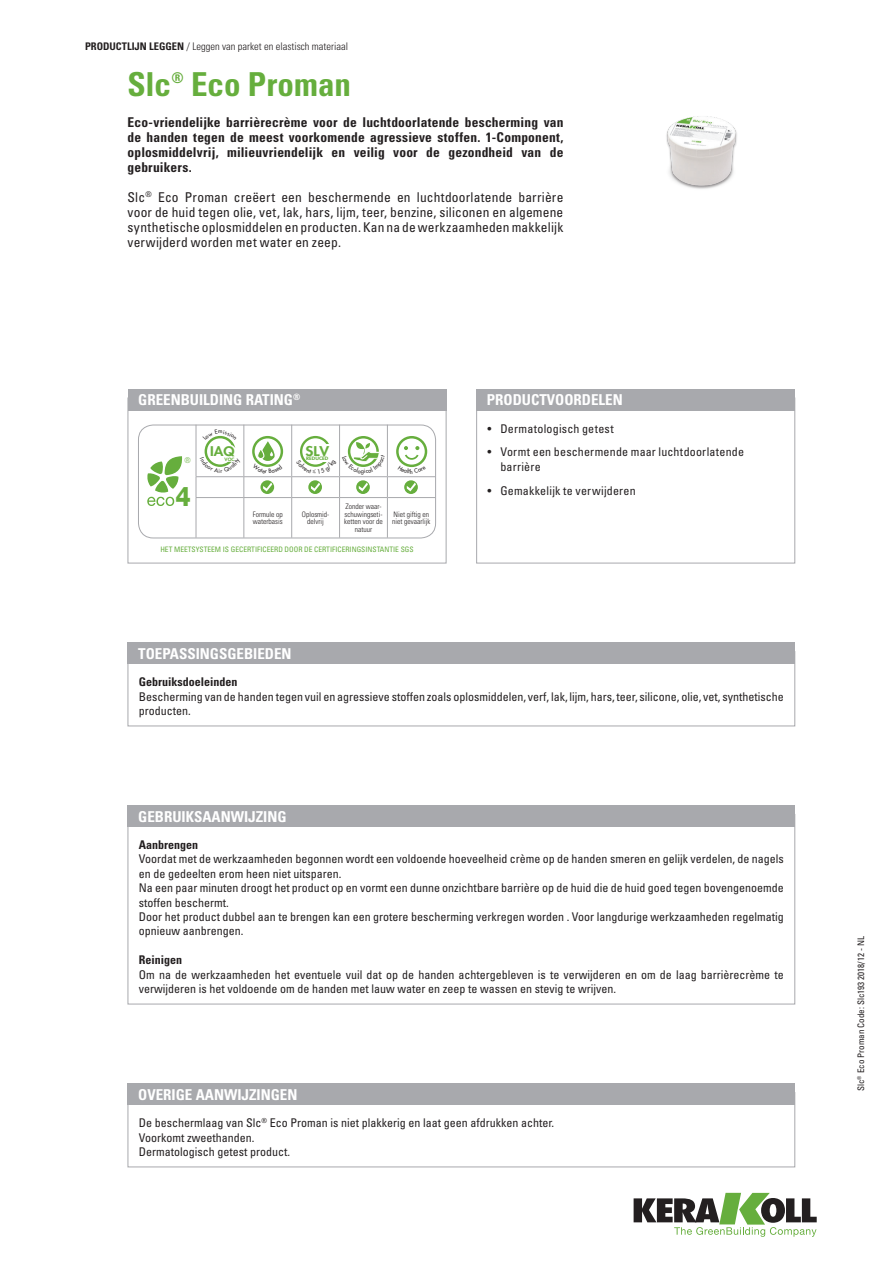
<style>
.page{position:relative;width:893px;height:1263px;background:#fff}
.page>*{position:absolute;margin:0;border:0;box-sizing:border-box;transform-origin:0 0}
.nome_prod_-_2011_ok{font:700 condensed 33px "Univers LT Std";color:#66ae3d}
.testo_box{font:800 27.15px "Helvetica Neue LT Std";color:#66ae3d;scale:.9 1}
.titolo_box{font:700 condensed 15px "Univers LT Std";color:#fff}
._2011_eco_titolo_box{font:700 condensed 15px "Univers LT Std";color:#fff}
.nome_prod_-_2011_ok-2{font:700 condensed 14.85px "Univers LT Std";color:#66ae3d}
.descr_prod_2_-_2011{font:condensed 13.5px/15px "Univers LT Std";letter-spacing:.01em;color:#231f20;text-align:justify}
.descr_prod_1_-_2011o{font:700 condensed 13.5px/15px "Univers LT Std";letter-spacing:.01em;color:#231f20;text-align:justify}
.t1{font:800 13.2px "Futura Std";color:#66ae3d;scale:1.15 1}
.t2{font:800 12.75px "Futura Std";color:#66ae3d;scale:1.11 1}
.eco_testo_box{font:condensed 12px/14.4px "Univers LT Std";color:#231f20}
.eco_testo_box-2{font:condensed 12px "Univers LT Std";letter-spacing:.02em;color:#231f20}
.eco_bold_interno_box{font:700 condensed 12px "Univers LT Std";color:#231f20}
._2011_titoli_sezioni{font:300 condensed 10.5px "Univers LT Std";color:#231f20}
.eco_codice_scheda{font:condensed 9px "Univers LT Std";color:#231f20}
._2011_eco_titolo_box-2{font:300 condensed 7.8px "Univers LT Std";color:#66ae3d}
.contenuto_rating{font:300 condensed 7.5px/7.5px "Univers LT Std";color:#231f20}
.attestato_sgs{font:condensed 7.5px "Univers LT Std";color:#66ae3d}
.t3{font:800 4.5px "Futura Std";color:#66ae3d;scale:1.2 1}
.t4{font:800 4.35px "Futura Std";color:#66ae3d;scale:1.11 1}
.s1{font-weight:700}
.s2{font-size:13.05px}
</style>
<div class="page">
<svg style="left:634px;top:1193px;width:183px;height:44px"></svg>
<div style="left:476px;top:398px;width:319px;height:165px;border:1px solid #a8a9ad"></div>
<div style="left:128px;top:398px;width:318px;height:165px;border:1px solid #a8a9ad"></div>
<div style="left:128px;top:389px;width:318px;height:21px;background:#a8a9ad"></div>
<div style="left:476px;top:389px;width:319px;height:21px;background:#a8a9ad"></div>
<div style="left:138px;top:425px;width:298px;height:113px;border:1px solid #a8a9ad;border-radius:15px"></div>
<hr style="left:244px;top:425px;width:1px;height:51px;background:#a8a9ad">
<hr style="left:291px;top:425px;width:1px;height:51px;background:#a8a9ad">
<hr style="left:339px;top:425px;width:1px;height:51px;background:#a8a9ad">
<hr style="left:244px;top:476px;width:48px;height:1px;background:#a8a9ad">
<hr style="left:387px;top:476px;width:48px;height:1px;background:#a8a9ad">
<hr style="left:196px;top:497px;width:48px;height:1px;background:#a8a9ad">
<hr style="left:196px;top:498px;width:1px;height:40px;background:#a8a9ad">
<hr style="left:244px;top:497px;width:48px;height:1px;background:#a8a9ad">
<hr style="left:243px;top:498px;width:1px;height:40px;background:#a8a9ad">
<hr style="left:292px;top:497px;width:48px;height:1px;background:#a8a9ad">
<hr style="left:291px;top:498px;width:1px;height:40px;background:#a8a9ad">
<hr style="left:340px;top:497px;width:47px;height:1px;background:#a8a9ad">
<hr style="left:339px;top:498px;width:1px;height:40px;background:#a8a9ad">
<hr style="left:387px;top:497px;width:48px;height:1px;background:#a8a9ad">
<hr style="left:387px;top:498px;width:1px;height:40px;background:#a8a9ad">
<hr style="left:387px;top:425px;width:1px;height:51px;background:#a8a9ad">
<hr style="left:196px;top:425px;width:1px;height:51px;background:#a8a9ad">
<svg style="left:147px;top:456px;width:36px;height:50px"></svg>
<div style="left:252px;top:436px;width:31px;height:31px;border:2px solid #66ae3d;border-radius:50%"></div>
<div style="left:300px;top:436px;width:31px;height:31px;border:2px solid #66ae3d;border-radius:50%"></div>
<div style="left:348px;top:436px;width:31px;height:31px;border:2px solid #66ae3d;border-radius:50%"></div>
<div style="left:396px;top:436px;width:31px;height:31px;border:2px solid #66ae3d;border-radius:50%"></div>
<svg style="left:260px;top:480px;width:14px;height:14px"></svg>
<svg style="left:263px;top:482px;width:9px;height:9px"></svg>
<svg style="left:404px;top:480px;width:14px;height:14px"></svg>
<svg style="left:407px;top:482px;width:9px;height:9px"></svg>
<img style="left:666px;top:116px;width:71px;height:73px">
<div style="left:128px;top:651px;width:667px;height:75px;border:1px solid #a8a9ad"></div>
<div style="left:128px;top:643px;width:667px;height:21px;background:#a8a9ad"></div>
<div style="left:128px;top:805px;width:667px;height:22px;background:#a8a9ad"></div>
<div style="left:128px;top:1092px;width:667px;height:75px;border:1px solid #a8a9ad"></div>
<div style="left:128px;top:1084px;width:667px;height:21px;background:#a8a9ad"></div>
<svg style="left:196px;top:429px;width:49px;height:68px"></svg>
<svg style="left:252px;top:440px;width:30px;height:27px"></svg>
<svg style="left:291px;top:442px;width:97px;height:55px"></svg>
<svg style="left:398px;top:446px;width:28px;height:22px"></svg>
<p class="_2011_titoli_sezioni" style="left:85px;top:40px;width:264px"><span class="s1">PRODUCTLIJN LEGGEN</span> / Leggen van parket en elastisch materiaal</p>
<p class="nome_prod_-_2011_ok" style="left:128px;top:64px;width:45px">Slc</p>
<p class="nome_prod_-_2011_ok-2" style="left:171px;top:69px;width:14px">®</p>
<p class="nome_prod_-_2011_ok" style="left:191px;top:64px;width:161px">Eco Proman</p>
<p class="descr_prod_1_-_2011o" style="left:128px;top:114px;width:437px">Eco-vriendelijke barrièrecrème voor de luchtdoorlatende bescherming van de handen tegen de meest voorkomende agressieve stoffen. 1-Component, oplosmiddelvrij, milieuvriendelijk en veilig voor de gezondheid van de gebruikers.</p>
<p class="descr_prod_2_-_2011" style="left:128px;top:189px;width:437px">Slc<sup>®</sup> Eco Proman creëert een beschermende en luchtdoorlatende barrière voor de huid tegen olie, vet, lak, hars, lijm, teer, benzine, siliconen en algemene synthetische oplosmiddelen en producten. Kan na de werkzaamheden makkelijk verwijderd worden met water en zeep.</p>
<p class="titolo_box" style="left:138px;top:391px;width:164px">GREENBUILDING RATING<sup>®</sup></p>
<p class="titolo_box" style="left:487px;top:391px;width:137px">PRODUCTVOORDELEN</p>
<p class="_2011_eco_titolo_box-2" style="left:185px;top:455px;width:8px">®</p>
<p class="testo_box" style="left:176px;top:480px;width:19px">4</p>
<p class="t2" style="left:210px;top:443px;width:23px"><span class="s2">I</span>AQ</p>
<p class="t4" style="left:225px;top:456px;width:10px">VOC</p>
<p class="t1" style="left:305px;top:442px;width:22px">SLV</p>
<p class="t3" style="left:306px;top:456px;width:20px">REDUCED</p>
<p class="contenuto_rating" style="left:253px;top:510px;width:31px">Formule op waterbasis</p>
<p class="contenuto_rating" style="left:302px;top:510px;width:29px;text-align:center">Oplosmid&shy;delvrij</p>
<p class="contenuto_rating" style="left:344px;top:503px;width:40px;text-align:center">Zonder waar&shy;schuwingseti&shy;ketten voor de natuur</p>
<p class="contenuto_rating" style="left:392px;top:510px;width:40px">Niet giftig en niet gevaarlijk</p>
<p class="attestato_sgs" style="left:160px;top:545px;width:255px">HET MEETSYSTEEM IS GECERTIFICEERD DOOR DE CERTIFICERINGSINSTANTIE SGS</p>
<p class="titolo_box" style="left:138px;top:644px;width:155px">TOEPASSINGSGEBIEDEN</p>
<p class="eco_testo_box-2" style="left:488px;top:421px;width:128px">• Dermatologisch getest</p>
<p class="eco_testo_box" style="left:500px;top:444px;width:245px;line-height:15px;text-indent:-13px">• Vormt een beschermende maar luchtdoorlatende barrière</p>
<p class="eco_testo_box-2" style="left:488px;top:483px;width:150px">• Gemakkelijk te verwijderen</p>
<p class="eco_bold_interno_box" style="left:139px;top:674px;width:100px">Gebruiksdoeleinden</p>
<p class="eco_testo_box" style="left:139px;top:689px;width:646px">Bescherming van de handen tegen vuil en agressieve stoffen zoals oplosmiddelen, verf, lak, lijm, hars, teer, silicone, olie, vet, synthetische producten.</p>
<p class="titolo_box" style="left:138px;top:807px;width:150px">GEBRUIKSAANWIJZING</p>
<p class="eco_bold_interno_box" style="left:139px;top:837px;width:61px">Aanbrengen</p>
<p class="eco_testo_box" style="left:139px;top:852px;width:646px">Voordat met de werkzaamheden begonnen wordt een voldoende hoeveelheid crème op de handen smeren en gelijk verdelen, de nagels en de gedeelten erom heen niet uitsparen.</p>
<p class="eco_testo_box" style="left:139px;top:880px;width:646px">Na een paar minuten droogt het product op en vormt een dunne onzichtbare barrière op de huid die de huid goed tegen bovengenoemde stoffen beschermt.</p>
<p class="eco_testo_box" style="left:139px;top:909px;width:646px">Door het product dubbel aan te brengen kan een grotere bescherming verkregen worden . Voor langdurige werkzaamheden regelmatig opnieuw aanbrengen.</p>
<p class="eco_bold_interno_box" style="left:139px;top:952px;width:45px">Reinigen</p>
<p class="eco_testo_box" style="left:139px;top:967px;width:646px">Om na de werkzaamheden het eventuele vuil dat op de handen achtergebleven is te verwijderen en om de laag barrièrecrème te verwijderen is het voldoende om de handen met lauw water en zeep te wassen en stevig te wrijven.</p>
<p class="_2011_eco_titolo_box" style="left:138px;top:1085px;width:161px">OVERIGE AANWIJZINGEN</p>
<p class="eco_testo_box" style="left:139px;top:1115px;width:417px">De beschermlaag van Slc<sup>®</sup> Eco Proman is niet plakkerig en laat geen afdrukken achter.</p>
<p class="eco_testo_box" style="left:139px;top:1130px;width:117px">Voorkomt zweethanden.</p>
<p class="eco_testo_box" style="left:139px;top:1144px;width:153px">Dermatologisch getest product.</p>
<p class="eco_codice_scheda" style="left:855px;top:1091px;width:156px;rotate:-90deg">Slc<sup>®</sup> Eco Proman Code: Slc193 2018/12 - NL</p>
</div>
